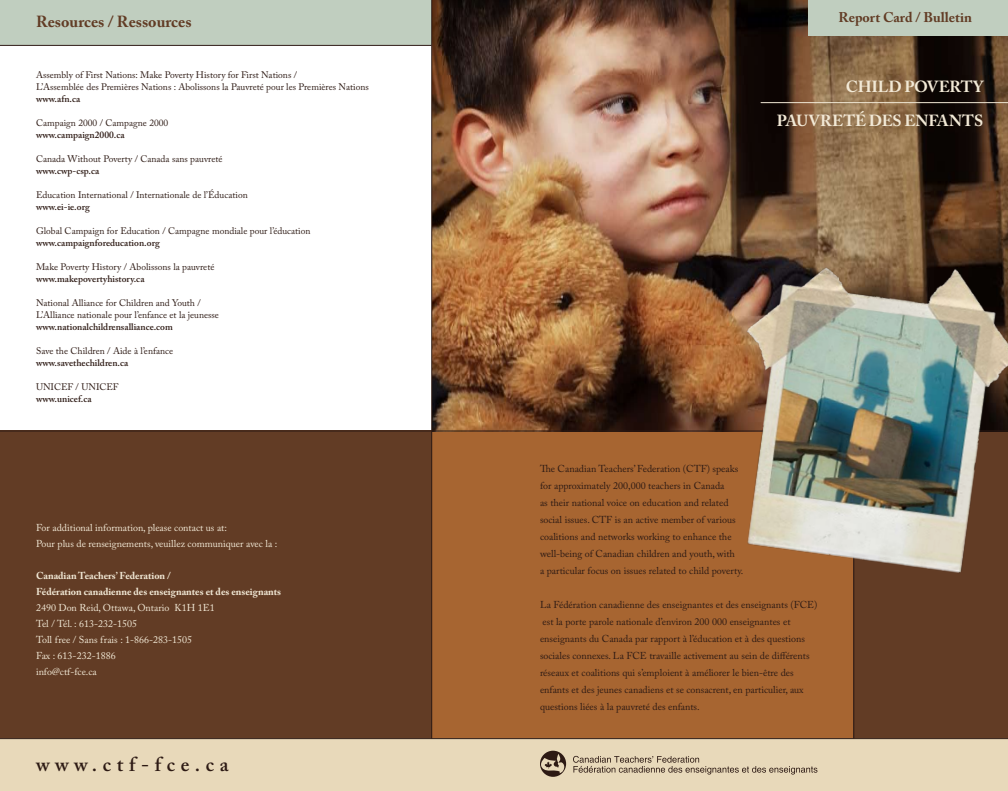
<style>
.page{position:relative;width:1008px;height:791px;background:#fff}
.page>*{position:absolute;margin:0;border:0;box-sizing:border-box;transform-origin:0 0}
.t1{font:600 20px "Adobe Caslon Pro";letter-spacing:.28em;color:#2d1a14}
.t2{font:700 16px/33.6px "Adobe Caslon Pro";letter-spacing:-.01em;color:#f2e9d6;text-align:right}
.t3{font:700 16px "Adobe Caslon Pro";color:#623c25}
.t4{font:700 14px "Adobe Caslon Pro";color:#623c25}
.t5{font:10px/17px "Adobe Caslon Pro";color:#2d1a14}
.t6{font:10px/16px "Adobe Caslon Pro";color:#f2e9d6}
.t7{font:700 10px/16px "Adobe Caslon Pro";color:#f2e9d6}
.t8{font:9.5px/12px "Adobe Caslon Pro";color:#2d1a14}
.t9{font:600 9.5px "Adobe Caslon Pro";color:#2d1a14}
</style>
<div class="page">
<div style="left:432px;top:430px;width:425px;height:312px;background:#a76531"></div>
<div style="left:854px;top:374px;width:154px;height:368px;background:#623c25"></div>
<div style="left:0;top:0;width:432px;height:45px;background:#c0cebf"></div>
<div style="left:0;top:430px;width:432px;height:312px;background:#623c25"></div>
<div style="left:0;top:738px;width:1008px;height:53px;background:#e8d9ba"></div>
<svg style="left:540px;top:750px;width:26px;height:26px"></svg>
<svg style="left:573px;top:755px;width:244px;height:19px"></svg>
<img style="left:432px;top:0;width:576px;height:430px">
<hr style="left:761px;top:102px;width:247px;height:1px;background:#f2e9d6">
<hr style="left:0;top:430px;width:1008px;height:1px;background:#2d1a14">
<div style="left:808px;top:0;width:200px;height:35px;background:#c0cebf"></div>
<hr style="left:853px;top:461px;width:1px;height:277px;background:#2d1a14">
<img style="left:734px;top:236px;width:274px;height:351px">
<hr style="left:431px;top:0;width:1px;height:738px;background:#2d1a14">
<hr style="left:0;top:738px;width:1008px;height:1px;background:#2d1a14">
<hr style="left:0;top:45px;width:432px;height:1px;background:#2d1a14">
<h2 class="t3" style="left:36px;top:12px;width:157px">Resources / Ressources</h2>
<p class="t8" style="left:36px;top:69px;width:334px">Assembly of First Nations: Make Poverty History for First Nations /<br>L’Assemblée des Premières Nations : Abolissons la Pauvreté pour les Premières Nations</p>
<p class="t9" style="left:36px;top:93px;width:46px">www.afn.ca</p>
<p class="t8" style="left:36px;top:117px;width:134px">Campaign 2000 / Campagne 2000</p>
<p class="t9" style="left:36px;top:129px;width:90px">www.campaign2000.ca</p>
<p class="t8" style="left:36px;top:153px;width:188px">Canada Without Poverty / Canada sans pauvreté</p>
<p class="t9" style="left:36px;top:165px;width:65px">www.cwp-csp.ca</p>
<p class="t8" style="left:36px;top:189px;width:213px">Education International / Internationale de l’Éducation</p>
<p class="t9" style="left:36px;top:201px;width:55px">www.ei-ie.org</p>
<p class="t8" style="left:36px;top:225px;width:276px">Global Campaign for Education / Campagne mondiale pour l’éducation</p>
<p class="t9" style="left:36px;top:237px;width:125px">www.campaignforeducation.org</p>
<p class="t8" style="left:36px;top:261px;width:180px">Make Poverty History / Abolissons la pauvreté</p>
<p class="t9" style="left:36px;top:273px;width:110px">www.makepovertyhistory.ca</p>
<p class="t8" style="left:36px;top:297px;width:185px">National Alliance for Children and Youth /<br>L’Alliance nationale pour l’enfance et la jeunesse</p>
<p class="t9" style="left:36px;top:321px;width:138px">www.nationalchildrensalliance.com</p>
<p class="t8" style="left:36px;top:345px;width:139px">Save the Children / Aide à l’enfance</p>
<p class="t9" style="left:36px;top:357px;width:94px">www.savethechildren.ca</p>
<p class="t8" style="left:36px;top:381px;width:84px">UNICEF / UNICEF</p>
<p class="t9" style="left:36px;top:393px;width:57px">www.unicef.ca</p>
<p class="t6" style="left:36px;top:519px;width:243px">For additional information, please contact us at:<br>Pour plus de renseignements, veuillez communiquer avec la :</p>
<p class="t7" style="left:36px;top:567px;width:247px">Canadian Teachers’ Federation /<br>Fédération canadienne des enseignantes et des enseignants</p>
<p class="t6" style="left:36px;top:599px;width:180px">2490 Don Reid, Ottawa, Ontario K1H 1E1<br>Tel / Tél. : 613-232-1505<br>Toll free / Sans frais : 1-866-283-1505<br>Fax : 613-232-1886<br>info@ctf-fce.ca</p>
<h1 class="t1" style="left:36px;top:752px;width:194px">www.ctf-fce.ca</h1>
<h3 class="t4" style="left:838px;top:9px;width:135px">Report Card / Bulletin</h3>
<h2 class="t2" style="left:777px;top:70px;width:208px">CHILD POVERTY<br>PAUVRETÉ DES ENFANTS</h2>
<p class="t5" style="left:540px;top:460px;width:205px">The Canadian Teachers’ Federation (CTF) speaks for approximately 200,000 teachers in Canada<br>as their national voice on education and related social issues. CTF is an active member of various coalitions and networks working to enhance the well-being of Canadian children and youth, with<br>a particular focus on issues related to child poverty.</p>
<p class="t5" style="left:540px;top:596px;width:279px">La Fédération canadienne des enseignantes et des enseignants (FCE) est la porte parole nationale d’environ 200 000 enseignantes et enseignants du Canada par rapport à l’éducation et à des questions sociales connexes. La FCE travaille activement au sein de différents réseaux et coalitions qui s’emploient à améliorer le bien-être des enfants et des jeunes canadiens et se consacrent, en particulier, aux questions liées à la pauvreté des enfants.</p>
</div>
